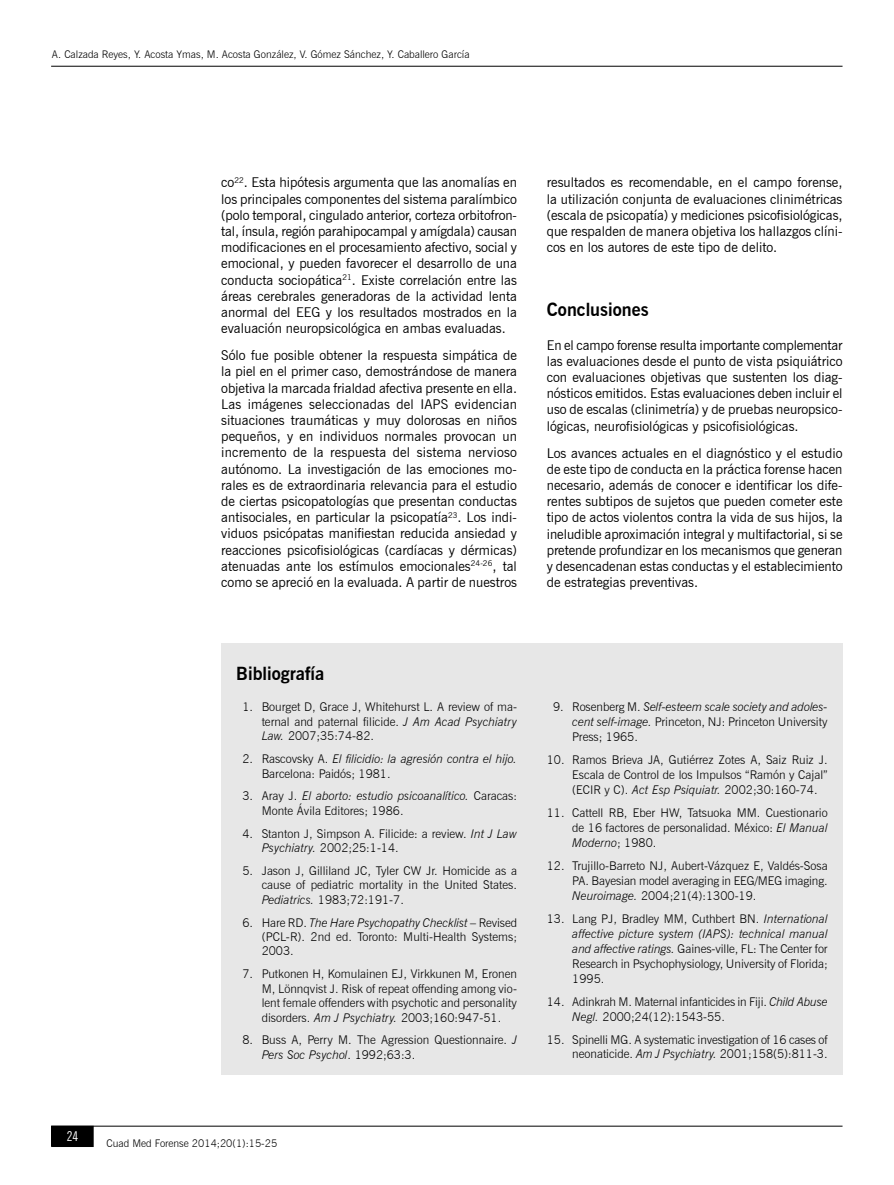
<style>
.page{position:relative;width:894px;height:1185px;background:#fff}
.page>*{position:absolute;margin:0;border:0;box-sizing:border-box;transform-origin:0 0}
.t1{font:700 18px "News Gothic BT";color:#000}
.t2{font:13.5px/16.2px "News Gothic BT";color:#000;text-align:justify}
.t3{font:condensed 13.5px "News Gothic BT";color:#fff}
.t4{font:300 12px/14.4px "News Gothic BT";color:#000;text-align:justify}
.t5{font:300 10.5px "News Gothic BT";color:#000}
.s1{font-style:italic}
</style>
<div class="page">
<hr style="left:51px;top:66px;width:791px;height:1px;background:#000">
<div style="left:52px;top:1126px;width:41px;height:20px;background:#000"></div>
<div style="left:51px;top:1125px;width:43px;height:22px;border:2px solid #000"></div>
<hr style="left:51px;top:1125px;width:791px;height:1px;background:#000">
<div style="left:221px;top:643px;width:621px;height:431px;background:#e7e7e7"></div>
<p class="t5" style="left:52px;top:48px;width:419px">A. Calzada Reyes, Y. Acosta Ymas, M. Acosta González, V. Gómez Sánchez, Y. Caballero García</p>
<p class="t2" style="left:221px;top:174px;width:297px">co<sup>22</sup>. Esta hipótesis argumenta que las anomalías en los principales componentes del sistema paralímbico (polo temporal, cingulado anterior, corteza orbitofron&shy;tal, ínsula, región parahipocampal y amígdala) causan modificaciones en el procesamiento afectivo, social y emocional, y pueden favorecer el desarrollo de una conducta sociopática<sup>21</sup>. Existe correlación entre las áreas cerebrales generadoras de la actividad lenta anormal del EEG y los resultados mostrados en la evaluación neuropsicológica en ambas evaluadas.</p>
<p class="t2" style="left:221px;top:347px;width:297px">Sólo fue posible obtener la respuesta simpática de la piel en el primer caso, demostrándose de manera objetiva la marcada frialdad afectiva presente en ella.<br>Las imágenes seleccionadas del IAPS evidencian situaciones traumáticas y muy dolorosas en niños pequeños, y en individuos normales provocan un incremento de la respuesta del sistema nervioso autónomo. La investigación de las emociones mo&shy;rales es de extraordinaria relevancia para el estudio de ciertas psicopatologías que presentan conductas antisociales, en particular la psicopatía<sup>23</sup>. Los indi&shy;viduos psicópatas manifiestan reducida ansiedad y reacciones psicofisiológicas (cardíacas y dérmicas) atenuadas ante los estímulos emocionales<sup>24-26</sup>, tal como se apreció en la evaluada. A partir de nuestros</p>
<p class="t2" style="left:546px;top:174px;width:297px">resultados es recomendable, en el campo forense, la utilización conjunta de evaluaciones clinimétricas (escala de psicopatía) y mediciones psicofisiológicas, que respalden de manera objetiva los hallazgos clíni&shy;cos en los autores de este tipo de delito.</p>
<h1 class="t1" style="left:546px;top:299px;width:103px">Conclusiones</h1>
<p class="t2" style="left:546px;top:337px;width:297px">En el campo forense resulta importante complementar las evaluaciones desde el punto de vista psiquiátrico con evaluaciones objetivas que sustenten los diag&shy;nósticos emitidos. Estas evaluaciones deben incluir el uso de escalas (clinimetría) y de pruebas neuropsico&shy;lógicas, neurofisiológicas y psicofisiológicas.</p>
<p class="t2" style="left:546px;top:444px;width:297px">Los avances actuales en el diagnóstico y el estudio de este tipo de conducta en la práctica forense hacen necesario, además de conocer e identificar los dife&shy;rentes subtipos de sujetos que pueden cometer este tipo de actos violentos contra la vida de sus hijos, la ineludible aproximación integral y multifactorial, si se pretende profundizar en los mecanismos que generan y desencadenan estas conductas y el establecimiento de estrategias preventivas.</p>
<p class="t3" style="left:67px;top:1128px;width:13px">24</p>
<h1 class="t1" style="left:236px;top:662px;width:90px">Bibliografía</h1>
<p class="t4" style="left:262px;top:700px;width:257px;text-indent:-19px">1. Bourget D, Grace J, Whitehurst L. A review of ma&shy;ternal and paternal filicide. <span class="s1">J Am Acad Psychiatry Law.</span> 2007;35:74-82.</p>
<p class="t4" style="left:262px;top:751px;width:257px;text-indent:-19px">2. Rascovsky A. <span class="s1">El filicidio: la agresión contra el hijo.<br></span>Barcelona: Paidós; 1981.</p>
<p class="t4" style="left:262px;top:789px;width:257px;text-indent:-19px">3. Aray J. <span class="s1">El aborto: estudio psicoanalítico.</span> Caracas:<br>Monte Ávila Editores; 1986.</p>
<p class="t4" style="left:262px;top:826px;width:257px;text-indent:-19px">4. Stanton J, Simpson A. Filicide: a review. <span class="s1">Int J Law<br>Psychiatry.</span> 2002;25:1-14.</p>
<p class="t4" style="left:262px;top:863px;width:257px;text-indent:-19px">5. Jason J, Gilliland JC, Tyler CW Jr. Homicide as a cause of pediatric mortality in the United States.<br><span class="s1">Pediatrics.</span> 1983;72:191-7.</p>
<p class="t4" style="left:262px;top:915px;width:257px;text-indent:-19px">6. Hare RD. <span class="s1">The Hare Psychopathy Checklist</span> – Revised (PCL-R). 2nd ed. Toronto: Multi-Health Systems; 2003.</p>
<p class="t4" style="left:262px;top:967px;width:257px;text-indent:-19px">7. Putkonen H, Komulainen EJ, Virkkunen M, Eronen M, Lönnqvist J. Risk of repeat offending among vio&shy;lent female offenders with psychotic and personality disorders. <span class="s1">Am J Psychiatry.</span> 2003;160:947-51.</p>
<p class="t4" style="left:262px;top:1033px;width:257px;text-indent:-19px">8. Buss A, Perry M. The Agression Questionnaire. <span class="s1">J<br>Pers Soc Psychol</span>. 1992;63:3.</p>
<p class="t5" style="left:106px;top:1136px;width:172px">Cuad Med Forense 2014;20(1):15-25</p>
<p class="t4" style="left:572px;top:699px;width:257px;line-height:14.9px;text-indent:-19px">9. Rosenberg M. <span class="s1">Self-esteem scale society and adoles&shy;cent self-image.</span> Princeton, NJ: Princeton University Press; 1965.</p>
<p class="t4" style="left:572px;top:752px;width:257px;line-height:14.9px;text-indent:-26px">10. Ramos Brieva JA, Gutiérrez Zotes A, Saiz Ruiz J.<br>Escala de Control de los Impulsos “Ramón y Cajal” (ECIR y C). <span class="s1">Act Esp Psiquiatr.</span> 2002;30:160-74.</p>
<p class="t4" style="left:572px;top:805px;width:257px;line-height:14.9px;text-indent:-26px">11. Cattell RB, Eber HW, Tatsuoka MM. Cuestionario de 16 factores de personalidad. México: <span class="s1">El Manual Moderno</span>; 1980.</p>
<p class="t4" style="left:572px;top:858px;width:257px;line-height:14.9px;text-indent:-26px">12. Trujillo-Barreto NJ, Aubert-Vázquez E, Valdés-Sosa PA. Bayesian model averaging in EEG/MEG imaging.<br><span class="s1">Neuroimage.</span> 2004;21(4):1300-19.</p>
<p class="t4" style="left:572px;top:911px;width:257px;line-height:14.9px;text-indent:-25px">13. Lang PJ, Bradley MM, Cuthbert BN. <span class="s1">International affective picture system (IAPS): technical manual and affective ratings.</span> Gaines-ville, FL: The Center for Research in Psychophysiology, University of Florida; 1995.</p>
<p class="t4" style="left:572px;top:994px;width:257px;line-height:14.9px;text-indent:-26px">14. Adinkrah M. Maternal infanticides in Fiji. <span class="s1">Child Abuse<br>Negl.</span> 2000;24(12):1543-55.</p>
<p class="t4" style="left:546px;top:1032px;width:282px;text-align:right">15. Spinelli MG. A systematic investigation of 16 cases of neonaticide. <span class="s1">Am J Psychiatry.</span> 2001;158(5):811-3.</p>
</div>
